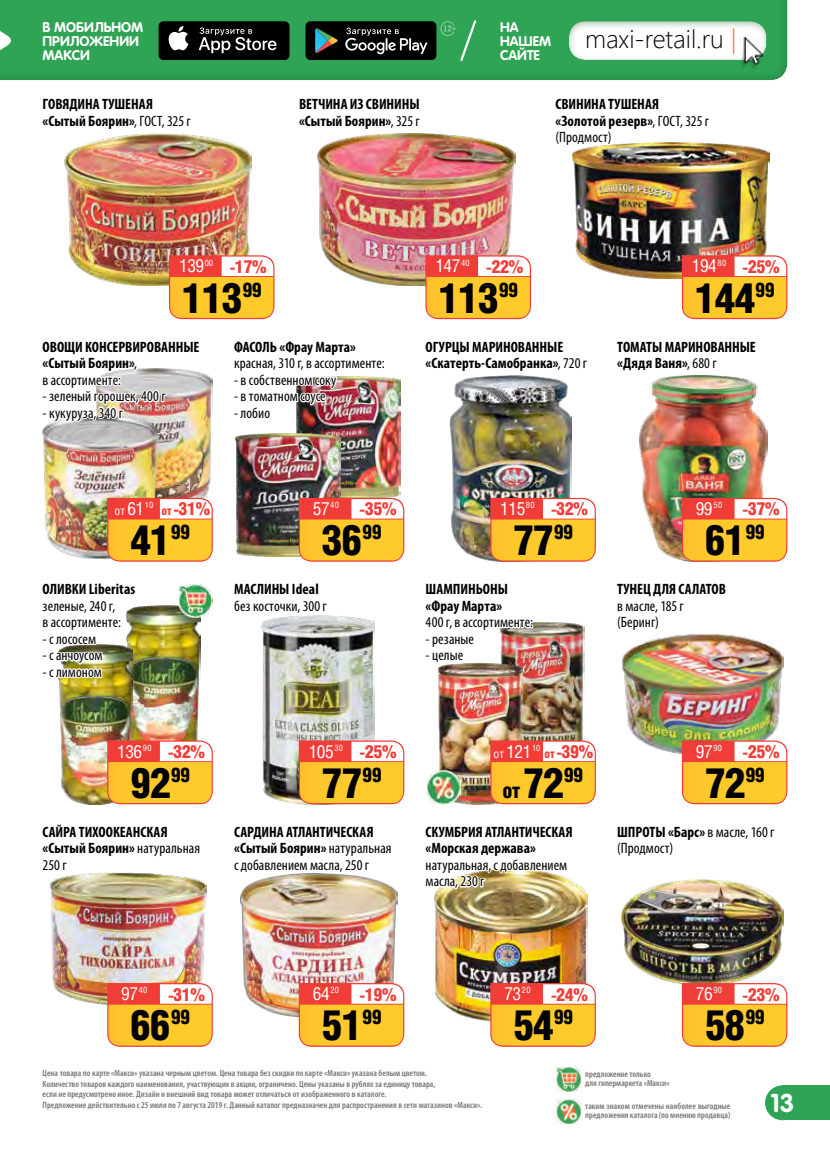
<style>
.page{position:relative;width:830px;height:1149px;background:#fff}
.page>*{position:absolute;margin:0;border:0;box-sizing:border-box;transform-origin:0 0}
.t1{font:900 42px "Helios Cond";letter-spacing:-.03em;color:#000}
.t2{font:300 25.5px "Segoe UI";color:#000}
.t3{font:700 25.5px "Rotonda C";color:#fff}
.t4{font:900 21px "Helios Cond";color:#000}
.t5{font:900 18px "Helios Cond";letter-spacing:-.02em;color:#f13d37}
.t6{font:700 condensed 15px/16.5px "Myriad Pro";color:#000}
.t7{font:condensed 15px/16.5px "Myriad Pro";letter-spacing:.005em;color:#000}
.t8{font:700 13.8px/14px "Rotonda C";color:#fff}
.t9{font:12px "Helios Cond C";color:#fff}
.t10{font:600 condensed 9px/10.5px "Myriad Pro";letter-spacing:.005em;color:#787370}
.s1{color:#f57238}
.s2{font-weight:400}
.s3{font-family:"Helios Cond C";font-weight:400;font-size:12px}
.s4{font-family:"Helios Cond C";font-weight:400;color:#fff}
.s5{color:#f13d37}
.s6{font-size:18px}
.s7{font-size:12px}
.s8{font-family:"Helios Cond C";font-weight:400;font-size:12px;color:#fff}
.s9{font-size:42px}
.s10{font-weight:700}
</style>
<div class="page">
<div style="left:782px;top:1084px;width:47px;height:35px;background:#30a455"></div>
<div style="left:0;top:0;width:799px;height:90px;background:#000;opacity:.3"></div>
<div style="left:158px;top:21px;width:131px;height:39px;background:#000;border-radius:5px"></div>
<svg style="left:168px;top:26px;width:20px;height:24px"></svg>
<svg style="left:198px;top:27px;width:78px;height:26px"></svg>
<div style="left:305px;top:21px;width:131px;height:39px;background:#000;border-radius:5px"></div>
<svg style="left:315px;top:28px;width:22px;height:26px"></svg>
<svg style="left:345px;top:28px;width:82px;height:26px"></svg>
<div style="left:554px;top:11px;width:223px;height:51px;background:#346e39;opacity:.5"></div>
<img style="left:739px;top:38px;width:23px;height:32px">
<svg style="left:0;top:24px;width:15px;height:33px"></svg>
<svg style="left:440px;top:18px;width:37px;height:45px;background:#3faa61"></svg>
<img style="left:621px;top:879px;width:161px;height:103px">
<img style="left:522px;top:664px;width:62px;height:76px">
<img style="left:437px;top:664px;width:85px;height:76px">
<img style="left:341px;top:377px;width:59px;height:120px">
<img style="left:235px;top:441px;width:106px;height:56px">
<img style="left:622px;top:639px;width:160px;height:101px">
<svg style="left:639px;top:740px;width:148px;height:65px"></svg>
<img style="left:639px;top:386px;width:128px;height:111px">
<svg style="left:642px;top:497px;width:145px;height:142px"></svg>
<img style="left:434px;top:902px;width:153px;height:119px">
<img style="left:434px;top:740px;width:161px;height:162px">
<svg style="left:490px;top:982px;width:297px;height:143px"></svg>
<img style="left:572px;top:143px;width:197px;height:131px">
<img style="left:553px;top:67px;width:158px;height:91px">
<svg style="left:614px;top:255px;width:173px;height:131px"></svg>
<img style="left:240px;top:885px;width:157px;height:132px">
<svg style="left:298px;top:982px;width:106px;height:64px;background:#fbb351"></svg>
<img style="left:50px;top:883px;width:156px;height:122px">
<svg style="left:107px;top:982px;width:106px;height:64px;background:#fbb351"></svg>
<img style="left:132px;top:693px;width:67px;height:47px">
<img style="left:59px;top:693px;width:73px;height:47px">
<img style="left:50px;top:740px;width:163px;height:143px">
<img style="left:449px;top:398px;width:122px;height:99px">
<img style="left:451px;top:497px;width:144px;height:167px">
<img style="left:261px;top:625px;width:113px;height:115px">
<svg style="left:236px;top:497px;width:168px;height:128px"></svg>
<svg style="left:248px;top:740px;width:156px;height:145px"></svg>
<img style="left:157px;top:441px;width:54px;height:56px">
<img style="left:43px;top:441px;width:114px;height:56px">
<img style="left:44px;top:497px;width:169px;height:196px">
<img style="left:64px;top:135px;width:187px;height:120px">
<img style="left:40px;top:67px;width:153px;height:88px">
<img style="left:42px;top:255px;width:343px;height:186px">
<img style="left:317px;top:133px;width:198px;height:152px">
<svg style="left:296px;top:67px;width:126px;height:88px"></svg>
<img style="left:423px;top:211px;width:166px;height:187px">
<img style="left:426px;top:769px;width:34px;height:35px">
<h3 class="t8" style="left:500px;top:20px;width:52px">НА<br>НАШЕМ<br>САЙТЕ</h3>
<h3 class="t8" style="left:43px;top:20px;width:102px">В МОБИЛЬНОМ<br>ПРИЛОЖЕНИИ<br>МАКСИ</h3>
<h2 class="t2" style="left:584px;top:18px;width:153px">maxi-retail.ru <span class="s1">|</span></h2>
<h3 class="t6" style="left:43px;top:95px;width:150px">ГОВЯДИНА ТУШЕНАЯ «Сытый Боярин»<span class="s2">, ГОСТ, 325 г</span></h3>
<h3 class="t6" style="left:299px;top:95px;width:122px">ВЕТЧИНА ИЗ СВИНИНЫ «Сытый Боярин»<span class="s2">, 325 г</span></h3>
<h3 class="t6" style="left:555px;top:95px;width:155px">СВИНИНА ТУШЕНАЯ «Золотой резерв»<span class="s2">, ГОСТ, 325 г (Продмост)</span></h3>
<h3 class="t5" style="left:178px;top:256px;width:90px"><span class="s3">.</span><span class="s4">139</span><sup>00</sup> -17%</h3>
<h1 class="t1" style="left:182px;top:273px;width:81px">113<sup>99</sup></h1>
<h3 class="t5" style="left:434px;top:256px;width:90px"><span class="s3">.</span><span class="s4">147</span><sup>40</sup> -22%</h3>
<h1 class="t1" style="left:438px;top:273px;width:81px">113<sup>99</sup></h1>
<h3 class="t5" style="left:690px;top:256px;width:90px"><span class="s3">.</span><span class="s4">194</span><sup>80</sup> -25%</h3>
<h1 class="t1" style="left:694px;top:273px;width:82px">144<sup>99</sup></h1>
<h3 class="t6" style="left:43px;top:338px;width:158px">ОВОЩИ КОНСЕРВИРОВАННЫЕ «Сытый Боярин»<span class="s2">,<br>в ассортименте:</span></h3>
<h3 class="t7" style="left:43px;top:388px;width:125px">- зеленый горошек, 400 г</h3>
<h3 class="t7" style="left:43px;top:404px;width:82px">- кукуруза, 340 г</h3>
<h3 class="t6" style="left:234px;top:338px;width:123px">ФАСОЛЬ «Фрау Марта»</h3>
<h3 class="t7" style="left:234px;top:355px;width:152px">красная, 310 г, в ассортименте:</h3>
<h3 class="t7" style="left:234px;top:371px;width:104px">- в собственном соку</h3>
<h3 class="t7" style="left:234px;top:388px;width:93px">- в томатном соусе</h3>
<h3 class="t7" style="left:234px;top:404px;width:37px">- лобио</h3>
<h3 class="t6" style="left:425px;top:338px;width:163px">ОГУРЦЫ МАРИНОВАННЫЕ «Скатерть-Самобранка»<span class="s2">, 720 г</span></h3>
<h3 class="t6" style="left:617px;top:338px;width:140px">ТОМАТЫ МАРИНОВАННЫЕ «Дядя Ваня»<span class="s2">, 680 г</span></h3>
<h3 class="t9" style="left:114px;top:503px;width:40px">от <span class="s5">.</span><span class="s6">61</span><sup>10</sup></h3>
<h3 class="t5" style="left:161px;top:498px;width:50px"><span class="s7">от</span> -31%</h3>
<h3 class="t5" style="left:312px;top:498px;width:86px"><span class="s3">.</span><span class="s4">57</span><sup>40</sup> -35%</h3>
<h3 class="t5" style="left:499px;top:498px;width:90px"><span class="s3">.</span><span class="s4">115</span><sup>80</sup> -32%</h3>
<h3 class="t5" style="left:694px;top:498px;width:86px"><span class="s3">.</span><span class="s4">99</span><sup>50</sup> -37%</h3>
<h1 class="t1" style="left:130px;top:516px;width:62px">41<sup>99</sup></h1>
<h1 class="t1" style="left:321px;top:516px;width:62px">36<sup>99</sup></h1>
<h1 class="t1" style="left:513px;top:516px;width:62px">77<sup>99</sup></h1>
<h1 class="t1" style="left:704px;top:516px;width:62px">61<sup>99</sup></h1>
<h3 class="t6" style="left:43px;top:580px;width:94px">ОЛИВКИ Liberitas</h3>
<h3 class="t7" style="left:43px;top:597px;width:80px">зеленые, 240 г, в ассортименте:</h3>
<h3 class="t7" style="left:43px;top:630px;width:55px">- с лососем</h3>
<h3 class="t7" style="left:43px;top:646px;width:62px">- с анчоусом</h3>
<h3 class="t7" style="left:43px;top:663px;width:61px">- с лимоном</h3>
<h3 class="t6" style="left:234px;top:580px;width:86px">МАСЛИНЫ Ideal</h3>
<h3 class="t7" style="left:234px;top:597px;width:94px">без косточки, 300 г</h3>
<h3 class="t6" style="left:425px;top:580px;width:84px">ШАМПИНЬОНЫ «Фрау Марта»</h3>
<h3 class="t7" style="left:425px;top:613px;width:109px">400 г, в ассортименте:</h3>
<h3 class="t7" style="left:425px;top:630px;width:50px">- резаные</h3>
<h3 class="t7" style="left:425px;top:646px;width:39px">- целые</h3>
<h3 class="t6" style="left:617px;top:580px;width:110px">ТУНЕЦ ДЛЯ САЛАТОВ</h3>
<h3 class="t7" style="left:617px;top:597px;width:68px">в масле, 185 г (Беринг)</h3>
<h3 class="t5" style="left:116px;top:741px;width:90px"><span class="s3">.</span><span class="s4">136</span><sup>90</sup> -32%</h3>
<h3 class="t5" style="left:307px;top:741px;width:90px"><span class="s3">.</span><span class="s4">105</span><sup>30</sup> -25%</h3>
<h3 class="t5" style="left:493px;top:741px;width:101px"><span class="s8">от</span> <span class="s3">.</span><span class="s4">121</span><sup>10</sup> <span class="s7">от</span> -39%</h3>
<h3 class="t5" style="left:694px;top:741px;width:86px"><span class="s3">.</span><span class="s4">97</span><sup>90</sup> -25%</h3>
<h1 class="t1" style="left:130px;top:758px;width:62px">92<sup>99</sup></h1>
<h1 class="t1" style="left:321px;top:758px;width:62px">77<sup>99</sup></h1>
<h3 class="t4" style="left:502px;top:778px;width:82px">от <span class="s9">72</span><sup>99</sup></h3>
<h1 class="t1" style="left:704px;top:758px;width:62px">72<sup>99</sup></h1>
<h3 class="t6" style="left:43px;top:823px;width:159px">САЙРА ТИХООКЕАНСКАЯ «Сытый Боярин» <span class="s2">натуральная<br>250 г</span></h3>
<h3 class="t6" style="left:234px;top:823px;width:159px">САРДИНА АТЛАНТИЧЕСКАЯ «Сытый Боярин» <span class="s2">натуральная с добавлением масла, 250 г</span></h3>
<h3 class="t6" style="left:425px;top:823px;width:149px">СКУМБРИЯ АТЛАНТИЧЕСКАЯ «Морская держава»</h3>
<h3 class="t7" style="left:425px;top:856px;width:143px">натуральная, с добавлением масла, 230 г</h3>
<h3 class="t7" style="left:617px;top:823px;width:159px"><span class="s10">ШПРОТЫ «Барс»</span> в масле, 160 г (Продмост)</h3>
<h3 class="t5" style="left:120px;top:983px;width:86px"><span class="s3">.</span><span class="s4">97</span><sup>40</sup> -31%</h3>
<h1 class="t1" style="left:130px;top:1000px;width:62px">66<sup>99</sup></h1>
<h3 class="t5" style="left:312px;top:983px;width:86px"><span class="s3">.</span><span class="s4">64</span><sup>20</sup> -19%</h3>
<h1 class="t1" style="left:321px;top:1000px;width:62px">51<sup>99</sup></h1>
<h3 class="t5" style="left:503px;top:983px;width:86px"><span class="s3">.</span><span class="s4">73</span><sup>20</sup> -24%</h3>
<h1 class="t1" style="left:513px;top:1000px;width:62px">54<sup>99</sup></h1>
<h3 class="t5" style="left:694px;top:983px;width:86px"><span class="s3">.</span><span class="s4">76</span><sup>90</sup> -23%</h3>
<h1 class="t1" style="left:704px;top:1000px;width:62px">58<sup>99</sup></h1>
<p class="t10" style="left:43px;top:1067px;width:441px">Цена товара по карте «Макси» указана черным цветом. Цена товара без скидки по карте «Макси» указана белым цветом.<br>Количество товаров каждого наименования, участвующих в акции, ограничено. Цены указаны в рублях за единицу товара,<br>если не предусмотрено иное. Дизайн и внешний вид товара может отличаться от изображенного в каталоге.<br>Предложение действительно с 25 июля по 7 августа 2019 г. Данный каталог предназначен для распространения в сети магазинов «Макси».</p>
<p class="t10" style="left:585px;top:1068px;width:86px;line-height:9px">предложение только<br>для гипермаркета «Макси»</p>
<p class="t10" style="left:585px;top:1101px;width:147px;line-height:9px">таким знаком отмечены наиболее выгодные предложения каталога (по мнению продавца)</p>
<h2 class="t3" style="left:770px;top:1087px;width:26px">13</h2>
</div>
